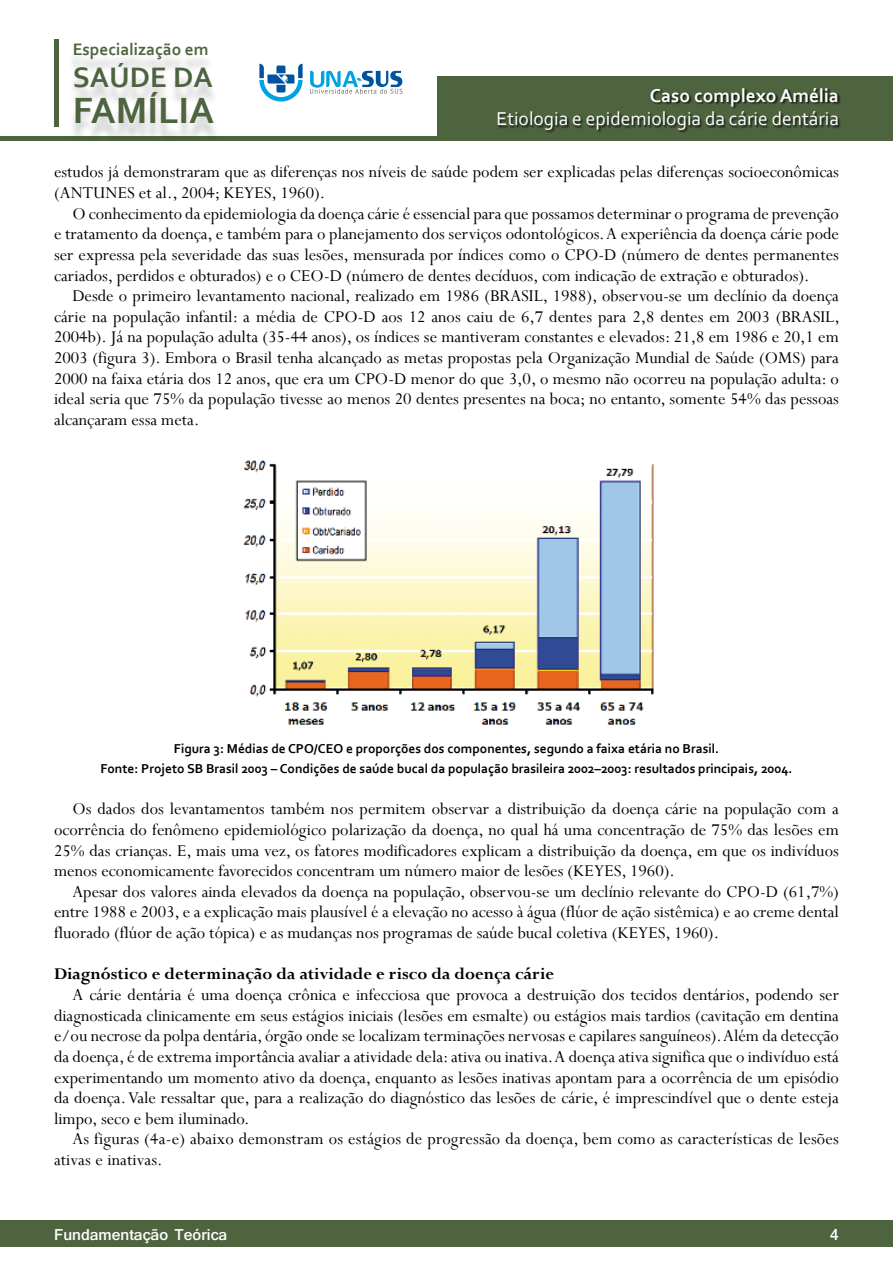
<style>
.page{position:relative;width:893px;height:1263px;background:#fff}
.page>*{position:absolute;margin:0;border:0;box-sizing:border-box;transform-origin:0 0}
.t1{font:700 38.25px "Corbel";color:#4e643f}
.t2{font:700 29.55px "Corbel";color:#4e643f}
.t3{font:19.5px "Corbel";color:#fff}
.t4{font:700 19.5px "Corbel";color:#fff}
.t5{font:18.3px/20.7px "Perpetua";color:#000;text-align:justify}
.t6{font:700 18.3px "Perpetua";color:#000}
.t7{font:700 17.4px "Corbel";color:#4e643f}
.t8{font:700 16.5px "Shruti";color:#fff}
.t9{font:700 13.5px/20.2px "Corbel";color:#000;text-align:center}
</style>
<div class="page">
<div style="left:0;top:1220px;width:893px;height:27px;background:#4e643f"></div>
<hr style="left:0;top:136px;width:893px;height:4px;background:#4e643f">
<div style="left:438px;top:77px;width:455px;height:63px;background:#4e643f"></div>
<div style="left:54px;top:39px;width:5px;height:87px;background:#4e643f"></div>
<div style="left:67px;top:49px;width:153px;height:94px;background:#000;opacity:.2"></div>
<div style="left:497px;top:88px;width:344px;height:45px;background:#000;opacity:.75"></div>
<svg style="left:259px;top:64px;width:44px;height:38px"></svg>
<svg style="left:310px;top:71px;width:92px;height:23px"></svg>
<img style="left:243px;top:460px;width:411px;height:265px">
<p class="t7" style="left:73px;top:38px;width:137px">Especialização em</p>
<h2 class="t2" style="left:73px;top:58px;width:142px">SAÚDE DA</h2>
<h1 class="t1" style="left:73px;top:87px;width:143px">FAMÍLIA</h1>
<p class="t4" style="left:650px;top:84px;width:191px">Caso complexo Amélia</p>
<p class="t3" style="left:497px;top:107px;width:344px">Etiologia e epidemiologia da cárie dentária</p>
<p class="t5" style="left:54px;top:161px;width:786px">estudos já demonstraram que as diferenças nos níveis de saúde podem ser explicadas pelas diferenças socioeconômicas (ANTUNES et al., 2004; KEYES, 1960).</p>
<p class="t5" style="left:54px;top:203px;width:786px;text-indent:18px">O conhecimento da epidemiologia da doença cárie é essencial para que possamos determinar o programa de prevenção e tratamento da doença, e também para o planejamento dos serviços odontológicos. A experiência da doença cárie pode ser expressa pela severidade das suas lesões, mensurada por índices como o CPO-D (número de dentes permanentes cariados, perdidos e obturados) e o CEO-D (número de dentes decíduos, com indicação de extração e obturados).</p>
<p class="t5" style="left:54px;top:285px;width:787px;text-indent:18px">Desde o primeiro levantamento nacional, realizado em 1986 (BRASIL, 1988), observou-se um declínio da doença cárie na população infantil: a média de CPO-D aos 12 anos caiu de 6,7 dentes para 2,8 dentes em 2003 (BRASIL, 2004b). Já na população adulta (35-44 anos), os índices se mantiveram constantes e elevados: 21,8 em 1986 e 20,1 em 2003 (figura 3). Embora o Brasil tenha alcançado as metas propostas pela Organização Mundial de Saúde (OMS) para 2000 na faixa etária dos 12 anos, que era um CPO-D menor do que 3,0, o mesmo não ocorreu na população adulta: o ideal seria que 75% da população tivesse ao menos 20 dentes presentes na boca; no entanto, somente 54% das pessoas alcançaram essa meta.</p>
<p class="t9" style="left:100px;top:738px;width:693px">Figura 3: Médias de CPO/CEO e proporções dos componentes, segundo a faixa etária no Brasil.<br>Fonte: Projeto SB Brasil 2003 – Condições de saúde bucal da população brasileira 2002–2003: resultados principais, 2004.</p>
<p class="t5" style="left:54px;top:798px;width:786px;text-indent:18px">Os dados dos levantamentos também nos permitem observar a distribuição da doença cárie na população com a ocorrência do fenômeno epidemiológico polarização da doença, no qual há uma concentração de 75% das lesões em 25% das crianças. E, mais uma vez, os fatores modificadores explicam a distribuição da doença, em que os indivíduos menos economicamente favorecidos concentram um número maior de lesões (KEYES, 1960).</p>
<p class="t5" style="left:54px;top:881px;width:786px;text-indent:18px">Apesar dos valores ainda elevados da doença na população, observou-se um declínio relevante do CPO-D (61,7%) entre 1988 e 2003, e a explicação mais plausível é a elevação no acesso à água (flúor de ação sistêmica) e ao creme dental fluorado (flúor de ação tópica) e as mudanças nos programas de saúde bucal coletiva (KEYES, 1960).</p>
<p class="t6" style="left:54px;top:962px;width:502px">Diagnóstico e determinação da atividade e risco da doença cárie</p>
<p class="t5" style="left:54px;top:984px;width:786px;text-indent:18px">A cárie dentária é uma doença crônica e infecciosa que provoca a destruição dos tecidos dentários, podendo ser diagnosticada clinicamente em seus estágios iniciais (lesões em esmalte) ou estágios mais tardios (cavitação em dentina e/ou necrose da polpa dentária, órgão onde se localizam terminações nervosas e capilares sanguíneos). Além da detecção da doença, é de extrema importância avaliar a atividade dela: ativa ou inativa. A doença ativa significa que o indivíduo está experimentando um momento ativo da doença, enquanto as lesões inativas apontam para a ocorrência de um episódio da doença. Vale ressaltar que, para a realização do diagnóstico das lesões de cárie, é imprescindível que o dente esteja limpo, seco e bem iluminado.</p>
<p class="t5" style="left:54px;top:1128px;width:786px;text-indent:18px">As figuras (4a-e) abaixo demonstram os estágios de progressão da doença, bem como as características de lesões ativas e inativas.</p>
<p class="t8" style="left:54px;top:1225px;width:175px">Fundamentação Teórica</p>
<p class="t8" style="left:830px;top:1225px;width:10px">4</p>
</div>
